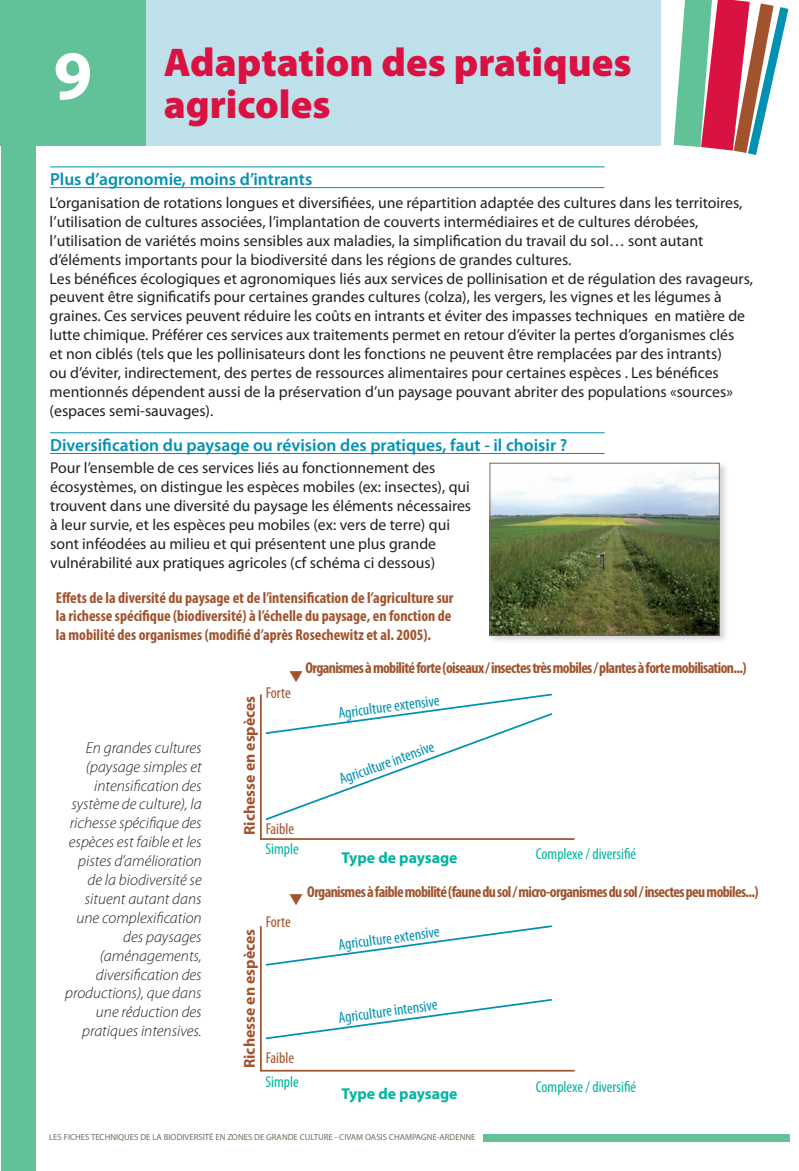
<style>
.page{position:relative;width:799px;height:1171px;background:#fff}
.page>*{position:absolute;margin:0;border:0;box-sizing:border-box;transform-origin:0 0}
.t1{font:700 70px "Myriad Pro";color:#fff}
.t2{font:900 40.25px/42px "Myriad Pro";color:#d91242}
.t3{font:600 17.5px "Myriad Pro";color:#0091b3}
.t4{font:15.75px/18.9px "Myriad Pro";color:#231f20}
.t5{font:italic 300 15.75px/18.9px "Myriad Pro";color:#231f20;text-align:right}
.t6{font:700 condensed 15.75px/18.9px "Myriad Pro";letter-spacing:-.005em;color:#a0532c}
.t7{font:700 condensed 15.75px "Myriad Pro";letter-spacing:-.04em;color:#a0532c}
.t8{font:condensed 15.75px "Myriad Pro";color:#0091b3}
.t9{font:condensed 15.75px "Myriad Pro";color:#00b59e}
.t10{font:700 15.75px "Myriad Pro";color:#a0532c}
.t11{font:700 15.75px "Myriad Pro";color:#00b59e}
.t12{font:condensed 15.75px "Myriad Pro";color:#a0532c}
.t13{font:8.75px "Myriad Pro";color:#746c5a}
</style>
<div class="page">
<div style="left:143px;top:0;width:518px;height:146px;background:#bde0eb"></div>
<svg style="left:673px;top:0;width:115px;height:155px"></svg>
<div style="left:0;top:0;width:146px;height:146px;background:#62c297"></div>
<div style="left:1px;top:141px;width:35px;height:1029px;background:#62c297"></div>
<div style="left:483px;top:1134px;width:306px;height:7px;background:#62c297"></div>
<hr style="left:50px;top:432px;width:554px;height:1px;background:#0091b3">
<hr style="left:50px;top:453px;width:554px;height:1px;background:#0091b3">
<hr style="left:50px;top:166px;width:554px;height:1px;background:#0091b3">
<hr style="left:50px;top:187px;width:554px;height:1px;background:#0091b3">
<div style="left:487px;top:461px;width:241px;height:183px;background:#231f20;opacity:.2"></div>
<img style="left:491px;top:465px;width:226px;height:168px">
<div style="left:489px;top:463px;width:230px;height:172px;border:1px solid #746c5a"></div>
<svg style="left:260px;top:694px;width:315px;height:146px"></svg>
<svg style="left:263px;top:693px;width:291px;height:128px"></svg>
<svg style="left:260px;top:926px;width:315px;height:146px"></svg>
<svg style="left:264px;top:925px;width:290px;height:42px"></svg>
<svg style="left:264px;top:998px;width:290px;height:42px"></svg>
<h1 class="t1" style="left:53px;top:30px;width:40px">9</h1>
<h2 class="t2" style="left:164px;top:40px;width:469px">Adaptation des pratiques agricoles</h2>
<p class="t3" style="left:50px;top:168px;width:264px">Plus d’agronomie, moins d’intrants</p>
<p class="t4" style="left:50px;top:193px;width:705px">L’organisation de rotations longues et diversifiées, une répartition adaptée des cultures dans les territoires, l’utilisation de cultures associées, l’implantation de couverts intermédiaires et de cultures dérobées, l’utilisation de variétés moins sensibles aux maladies, la simplification du travail du sol… sont autant d’éléments importants pour la biodiversité dans les régions de grandes cultures.<br>Les bénéfices écologiques et agronomiques liés aux services de pollinisation et de régulation des ravageurs, peuvent être significatifs pour certaines grandes cultures (colza), les vergers, les vignes et les légumes à graines. Ces services peuvent réduire les coûts en intrants et éviter des impasses techniques en matière de lutte chimique. Préférer ces services aux traitements permet en retour d’éviter la pertes d’organismes clés<br>et non ciblés (tels que les pollinisateurs dont les fonctions ne peuvent être remplacées par des intrants)<br>ou d’éviter, indirectement, des pertes de ressources alimentaires pour certaines espèces . Les bénéfices mentionnés dépendent aussi de la préservation d’un paysage pouvant abriter des populations «sources» (espaces semi-sauvages).</p>
<p class="t3" style="left:50px;top:433px;width:519px">Diversification du paysage ou révision des pratiques, faut - il choisir ?</p>
<p class="t4" style="left:50px;top:458px;width:422px">Pour l’ensemble de ces services liés au fonctionnement des écosystèmes, on distingue les espèces mobiles (ex: insectes), qui trouvent dans une diversité du paysage les éléments nécessaires à leur survie, et les espèces peu mobiles (ex: vers de terre) qui sont inféodées au milieu et qui présentent une plus grande vulnérabilité aux pratiques agricoles (cf schéma ci dessous)</p>
<p class="t6" style="left:56px;top:587px;width:399px">Effets de la diversité du paysage et de l’intensification de l’agriculture sur la richesse spécifique (biodiversité) à l’échelle du paysage, en fonction de la mobilité des organismes (modifié d’après Rosechewitz et al. 2005).</p>
<p class="t5" style="left:65px;top:738px;width:138px">En grandes cultures (paysage simples et intensification des système de culture), la richesse spécifique des espèces est faible et les pistes d’amélioration de la biodiversité se situent autant dans une complexification des paysages (aménagements, diversification des productions), que dans une réduction des pratiques intensives.</p>
<p class="t10" style="left:239px;top:835px;width:141px;rotate:-90deg">Richesse en espèces</p>
<p class="t12" style="left:266px;top:683px;width:27px">Forte</p>
<p class="t12" style="left:266px;top:819px;width:30px">Faible</p>
<p class="t7" style="left:305px;top:658px;width:443px">Organismes à mobilité forte (oiseaux / insectes très mobiles / plantes à forte mobilisation...)</p>
<p class="t8" style="left:337px;top:703px;width:103px;rotate:-7deg">Agriculture extensive</p>
<p class="t8" style="left:337px;top:771px;width:101px;rotate:-20deg">Agriculture intensive</p>
<p class="t9" style="left:265px;top:839px;width:35px">Simple</p>
<p class="t9" style="left:536px;top:844px;width:102px">Complexe / diversifié</p>
<p class="t11" style="left:341px;top:848px;width:118px">Type de paysage</p>
<p class="t7" style="left:307px;top:881px;width:453px">Organismes à faible mobilité (faune du sol / micro-organismes du sol / insectes peu mobiles...)</p>
<p class="t12" style="left:266px;top:912px;width:27px">Forte</p>
<p class="t8" style="left:337px;top:935px;width:103px;rotate:-7deg">Agriculture extensive</p>
<p class="t10" style="left:239px;top:1068px;width:141px;rotate:-90deg">Richesse en espèces</p>
<p class="t8" style="left:337px;top:1007px;width:101px;rotate:-7deg">Agriculture intensive</p>
<p class="t12" style="left:266px;top:1049px;width:30px">Faible</p>
<p class="t9" style="left:265px;top:1072px;width:35px">Simple</p>
<p class="t9" style="left:536px;top:1077px;width:102px">Complexe / diversifié</p>
<p class="t11" style="left:341px;top:1083px;width:118px">Type de paysage</p>
<p class="t13" style="left:49px;top:1132px;width:428px">LES FICHES TECHNIQUES DE LA BIODIVERSITÉ EN ZONES DE GRANDE CULTURE - CIVAM OASIS CHAMPAGNE-ARDENNE</p>
</div>
